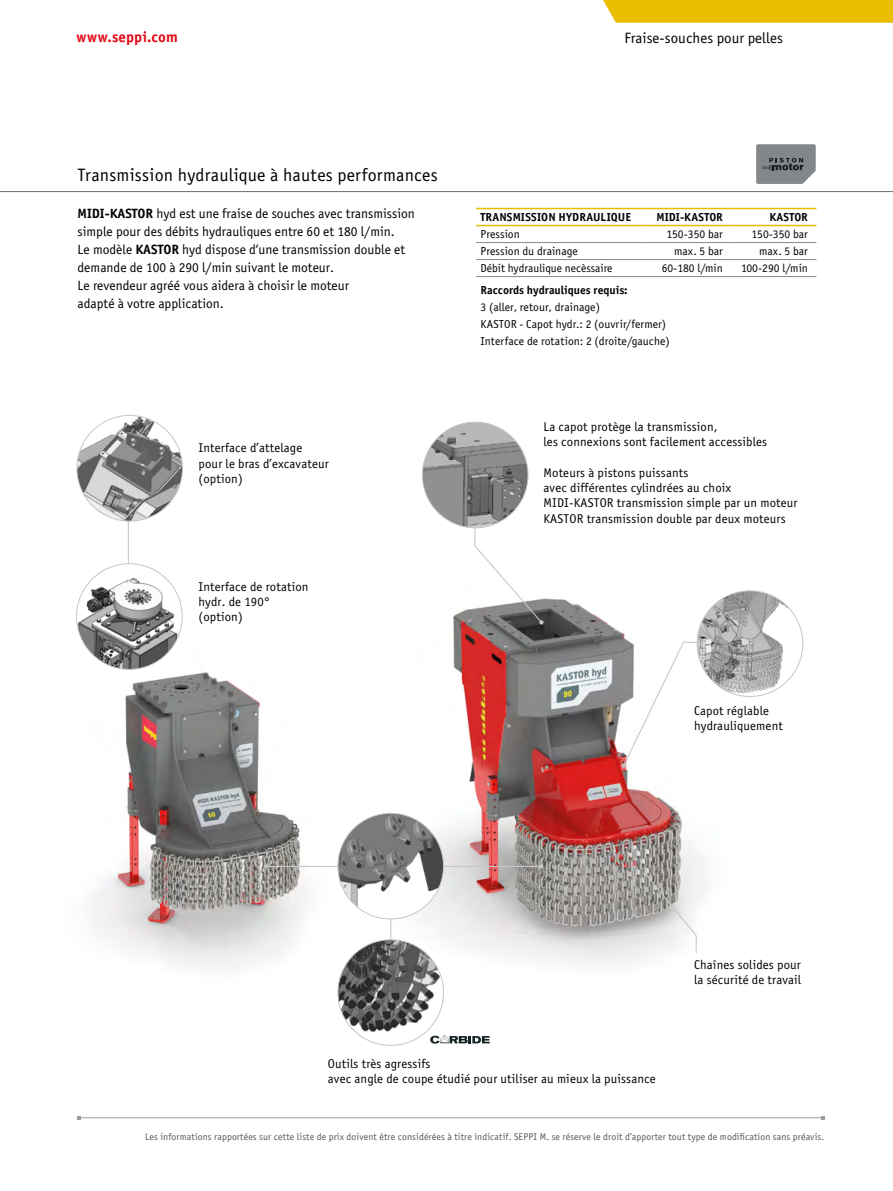
<style>
.page{position:relative;width:893px;height:1191px;background:#fff}
.page>*{position:absolute;margin:0;border:0;box-sizing:border-box;transform-origin:0 0}
.t1{font:18px "Officina Sans Book ITC";letter-spacing:.01em;color:#000}
.t2{font:15px "Officina Sans Book ITC";color:#000}
.t3{font:15px "Officina Sans Bold ITC";letter-spacing:.005em;color:#e30613}
.t4{font:13.5px/18px "Officina Sans Book ITC";color:#000}
.t5{font:12.75px/15.3px "Officina Sans Book ITC";letter-spacing:.01em;color:#000}
.t6{font:11.7px/17px "Officina Sans Book ITC";color:#000}
.t7{font:11.7px "Officina Sans Bold ITC";color:#000}
.t8{font:9.75px "Officina Sans Book ITC";letter-spacing:.01em;color:#575756}
.s1{font-family:"Officina Sans Bold ITC"}
</style>
<div class="page">
<div style="left:603px;top:0;width:290px;height:23px;background:#ebbd00"></div>
<hr style="left:0;top:191px;width:893px;height:1px;background:#706f6f">
<img style="left:82px;top:642px;width:227px;height:326px">
<img style="left:337px;top:591px;width:467px;height:403px">
<hr style="left:266px;top:866px;width:275px;height:1px;background:#c6c6c6">
<svg style="left:539px;top:864px;width:5px;height:4px"></svg>
<svg style="left:264px;top:864px;width:4px;height:4px"></svg>
<hr style="left:390px;top:855px;width:1px;height:146px;background:#c6c6c6">
<hr style="left:128px;top:459px;width:1px;height:184px;background:#c6c6c6">
<img style="left:338px;top:813px;width:105px;height:101px">
<img style="left:77px;top:415px;width:105px;height:106px;border-radius:53px">
<img style="left:77px;top:564px;width:105px;height:105px;border-radius:53px">
<svg style="left:622px;top:641px;width:109px;height:126px"></svg>
<img style="left:697px;top:591px;width:106px;height:105px;border-radius:53px">
<img style="left:338px;top:939px;width:105px;height:106px;border-radius:53px">
<svg style="left:643px;top:871px;width:54px;height:83px"></svg>
<hr style="left:79px;top:1117px;width:744px;height:1px;background:#9d9d9c">
<svg style="left:430px;top:1035px;width:60px;height:8px"></svg>
<svg style="left:756px;top:144px;width:60px;height:40px;background:#818486"></svg>
<svg style="left:474px;top:484px;width:70px;height:140px"></svg>
<img style="left:422px;top:422px;width:106px;height:106px;border-radius:53px">
<hr style="left:476px;top:276px;width:170px;height:1px;background:#878787">
<hr style="left:646px;top:276px;width:85px;height:1px;background:#878787">
<hr style="left:731px;top:276px;width:85px;height:1px;background:#878787">
<hr style="left:476px;top:242px;width:170px;height:1px;background:#878787">
<hr style="left:646px;top:242px;width:85px;height:1px;background:#878787">
<hr style="left:731px;top:242px;width:85px;height:1px;background:#878787">
<hr style="left:476px;top:259px;width:170px;height:1px;background:#878787">
<hr style="left:646px;top:259px;width:85px;height:1px;background:#878787">
<hr style="left:731px;top:259px;width:85px;height:1px;background:#878787">
<hr style="left:476px;top:208px;width:170px;height:1px;background:#ebbd00">
<hr style="left:646px;top:208px;width:85px;height:1px;background:#ebbd00">
<hr style="left:731px;top:208px;width:85px;height:1px;background:#ebbd00">
<hr style="left:476px;top:225px;width:170px;height:1px;background:#ebbd00">
<hr style="left:646px;top:225px;width:85px;height:1px;background:#ebbd00">
<hr style="left:731px;top:225px;width:85px;height:1px;background:#ebbd00">
<p class="t3" style="left:77px;top:26px;width:103px">www.seppi.com</p>
<p class="t2" style="left:624px;top:28px;width:160px">Fraise-souches pour pelles</p>
<h1 class="t1" style="left:78px;top:163px;width:362px">Transmission hydraulique à hautes performances</h1>
<p class="t4" style="left:78px;top:203px;width:339px"><span class="s1">MIDI-KASTOR</span> hyd est une fraise de souches avec transmission simple pour des débits hydrauliques entre 60 et 180 l/min.<br>Le modèle <span class="s1">KASTOR</span> hyd dispose d‘une transmission double et demande de 100 à 290 l/min suivant le moteur.<br>Le revendeur agréé vous aidera à choisir le moteur<br>adapté à votre application.</p>
<p class="t7" style="left:481px;top:209px;width:152px">TRANSMISSION HYDRAULIQUE</p>
<p class="t7" style="left:657px;top:209px;width:68px">MIDI-KASTOR</p>
<p class="t7" style="left:769px;top:209px;width:40px">KASTOR</p>
<p class="t6" style="left:480px;top:225px;width:41px">Pression</p>
<p class="t6" style="left:666px;top:225px;width:58px">150-350 bar</p>
<p class="t6" style="left:752px;top:225px;width:58px">150-350 bar</p>
<p class="t6" style="left:480px;top:242px;width:99px">Pression du drainage</p>
<p class="t6" style="left:674px;top:242px;width:50px">max. 5 bar</p>
<p class="t6" style="left:759px;top:242px;width:50px">max. 5 bar</p>
<p class="t6" style="left:480px;top:259px;width:134px">Débit hydraulique necèssaire</p>
<p class="t6" style="left:662px;top:259px;width:63px">60-180 l/min</p>
<p class="t6" style="left:741px;top:259px;width:68px">100-290 l/min</p>
<p class="t7" style="left:480px;top:282px;width:149px">Raccords hydrauliques requis:</p>
<p class="t6" style="left:480px;top:298px;width:191px">3 (aller, retour, drainage)<br>KASTOR - Capot hydr.: 2 (ouvrir/fermer)<br>Interface de rotation: 2 (droite/gauche)</p>
<p class="t5" style="left:199px;top:440px;width:132px">Interface d’attelage pour le bras d’excavateur (option)</p>
<p class="t5" style="left:199px;top:578px;width:111px">Interface de rotation hydr. de 190° (option)</p>
<p class="t5" style="left:544px;top:418px;width:225px">La capot protège la transmission,<br>les connexions sont facilement accessibles</p>
<p class="t5" style="left:544px;top:464px;width:256px">Moteurs à pistons puissants<br>avec différentes cylindrées au choix MIDI-KASTOR transmission simple par un moteur KASTOR transmission double par deux moteurs</p>
<p class="t5" style="left:694px;top:702px;width:90px">Capot réglable hydrauliquement</p>
<p class="t5" style="left:694px;top:956px;width:109px">Chaînes solides pour la sécurité de travail</p>
<p class="t5" style="left:328px;top:1055px;width:329px">Outils très agressifs<br>avec angle de coupe étudié pour utiliser au mieux la puissance</p>
<p class="t8" style="left:145px;top:1130px;width:681px">Les informations rapportées sur cette liste de prix doivent être considérées à titre indicatif. SEPPI M. se réserve le droit d’apporter tout type de modification sans préavis.</p>
</div>
